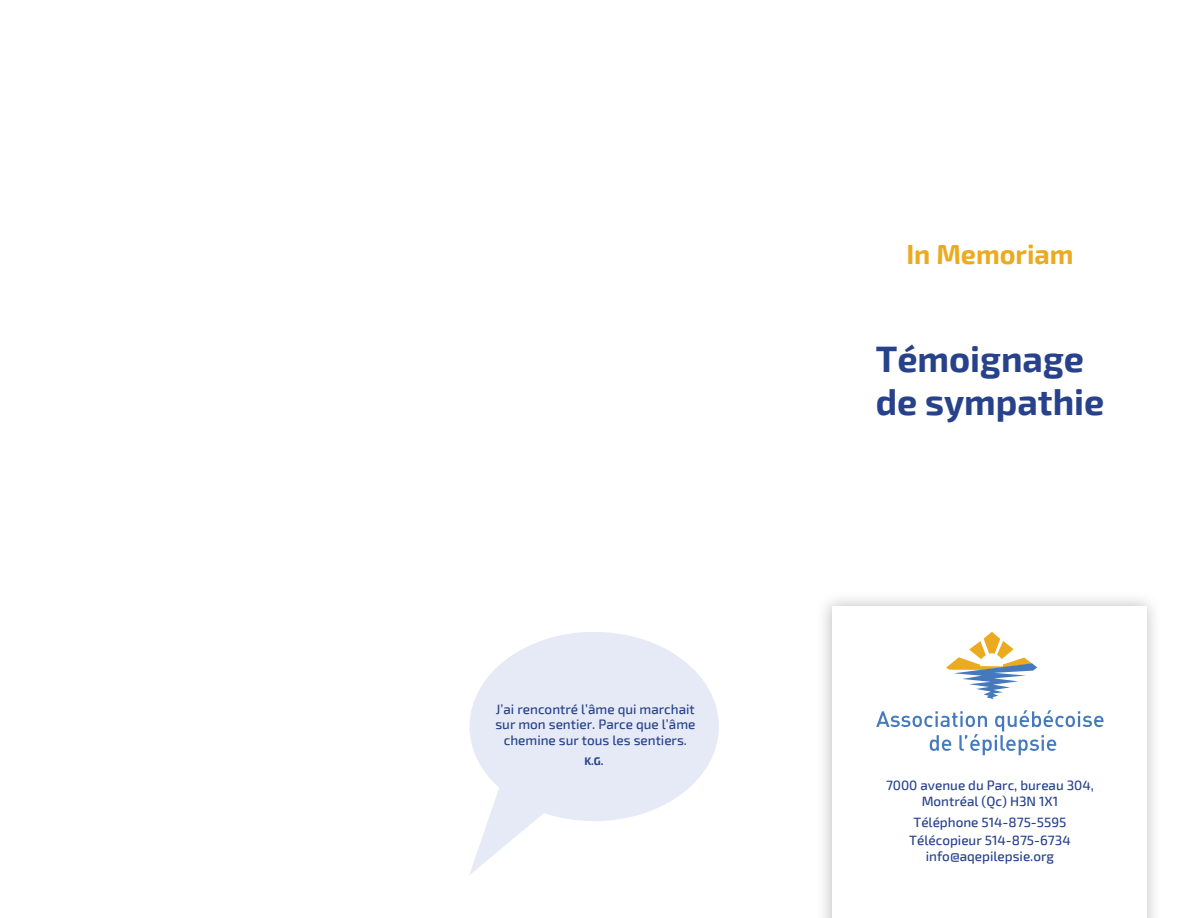
<style>
.page{position:relative;width:1188px;height:918px;background:#fff}
.page>*{position:absolute;margin:0;border:0;box-sizing:border-box;transform-origin:0 0}
.t1{font:700 36px/42.8px "Exo 2";color:#27428b}
.t2{font:700 27px "Exo 2";color:#ebab21}
.t3{font:500 13.5px/15.8px "Exo 2";color:#27428b;text-align:center}
.t4{font:700 10.8px "Exo 2";color:#27428b}
</style>
<div class="page">
<svg style="left:469px;top:632px;width:250px;height:243px;fill:#e6eaf6"></svg>
<svg style="left:946px;top:632px;width:91px;height:67px"></svg>
<svg style="left:876px;top:710px;width:228px;height:45px"></svg>
<p class="t3" style="left:495px;top:700px;width:202px">J’ai rencontré l’âme qui marchait sur mon sentier. Parce que l’âme chemine sur tous les sentiers.</p>
<h3 class="t4" style="left:584px;top:755px;width:21px">K.G.</h3>
<h1 class="t2" style="left:906px;top:237px;width:169px">In Memoriam</h1>
<h3 class="t1" style="left:876px;top:336px;width:230px">Témoignage de sympathie</h3>
<p class="t3" style="left:886px;top:777px;width:209px">7000 avenue du Parc, bureau 304,<br>Montréal (Qc) H3N 1X1</p>
<p class="t3" style="left:909px;top:813px;width:163px;line-height:18px">Téléphone 514-875-5595<br>Télécopieur 514-875-6734</p>
<p class="t3" style="left:926px;top:848px;width:130px">info@aqepilepsie.org</p>
</div>
